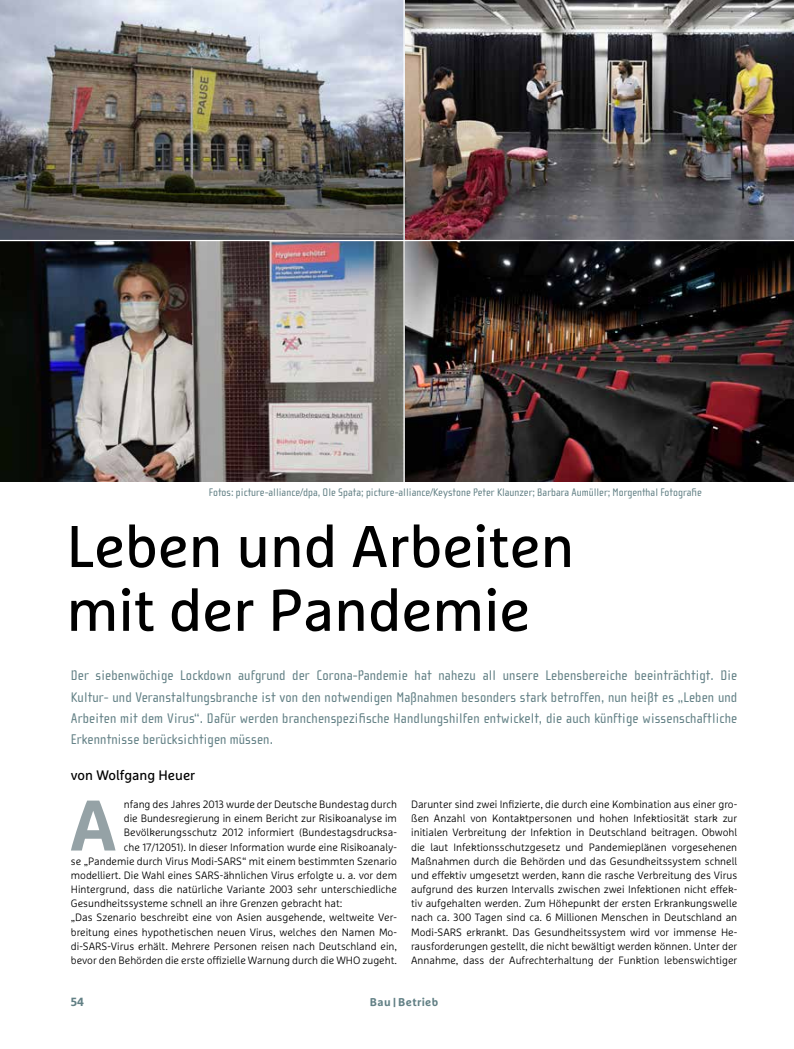
<style>
.page{position:relative;width:794px;height:1049px;background:#fff}
.page>*{position:absolute;margin:0;border:0;box-sizing:border-box;transform-origin:0 0}
.t1{font:700 71.5px "Marselis Pro";color:#95a2a6}
.t2{font:58.75px/63.8px "Marselis Pro";color:#000}
.t3{font:14.38px/21.2px "Cholla Sans OT";letter-spacing:.01em;color:#628085;text-align:justify}
.t4{font:13.75px "Marselis Pro";color:#000}
.t5{font:700 11.88px "Marselis Pro";color:#628085}
.t6{font:11.25px "Cholla Sans OT";color:#628085}
.t7{font:700 11.25px "Marselis Pro";letter-spacing:.035em;color:#628085}
.t8{font:300 10.62px/14.1px "Marselis Pro";color:#000;text-align:justify}
</style>
<div class="page">
<img style="left:405px;top:0;width:389px;height:240px">
<img style="left:405px;top:241px;width:389px;height:241px">
<img style="left:0;top:241px;width:403px;height:241px">
<img style="left:0;top:0;width:403px;height:240px">
<p class="t6" style="left:209px;top:486px;width:494px">Fotos: picture-alliance/dpa, Ole Spata; picture-alliance/Keystone Peter Klaunzer; Barbara Aumüller; Morgenthal Fotografie</p>
<h2 class="t2" style="left:67px;top:514px;width:509px">Leben und Arbeiten mit der Pandemie</h2>
<p class="t3" style="left:71px;top:665px;width:668px">Der siebenwöchige Lockdown aufgrund der Corona-Pandemie hat nahezu all unsere Lebensbereiche beeinträchtigt. Die Kultur- und Veranstaltungsbranche ist von den notwendigen Maßnahmen besonders stark betroffen, nun heißt es „Leben und Arbeiten mit dem Virus“. Dafür werden branchenspezifische Handlungshilfen entwickelt, die auch künftige wissenschaftliche Erkenntnisse berücksichtigen müssen.</p>
<p class="t4" style="left:71px;top:766px;width:126px">von Wolfgang Heuer</p>
<h1 class="t1" style="left:70px;top:781px;width:48px">A</h1>
<p class="t8" style="left:124px;top:797px;width:275px">nfang des Jahres 2013 wurde der Deutsche Bundestag durch</p>
<p class="t8" style="left:124px;top:811px;width:275px">die Bundesregierung in einem Bericht zur Risikoanalyse im</p>
<p class="t8" style="left:124px;top:825px;width:275px">Bevölkerungsschutz 2012 informiert (Bundestagsdrucksa-</p>
<p class="t8" style="left:124px;top:839px;width:275px">che 17/12051). In dieser Information wurde eine Risikoanaly-</p>
<p class="t8" style="left:71px;top:854px;width:327px">se „Pandemie durch Virus Modi-SARS“ mit einem bestimmten Szenario</p>
<p class="t8" style="left:71px;top:868px;width:328px">modelliert. Die Wahl eines SARS-ähnlichen Virus erfolgte u. a. vor dem</p>
<p class="t8" style="left:71px;top:882px;width:327px">Hintergrund, dass die natürliche Variante 2003 sehr unterschiedliche</p>
<p class="t8" style="left:71px;top:896px;width:273px">Gesundheitssysteme schnell an ihre Grenzen gebracht hat:</p>
<p class="t8" style="left:71px;top:910px;width:327px">„Das Szenario beschreibt eine von Asien ausgehende, weltweite Ver-</p>
<p class="t8" style="left:71px;top:924px;width:327px">breitung eines hypothetischen neuen Virus, welches den Namen Mo-</p>
<p class="t8" style="left:71px;top:939px;width:327px">di-SARS-Virus erhält. Mehrere Personen reisen nach Deutschland ein,</p>
<p class="t8" style="left:71px;top:953px;width:327px">bevor den Behörden die erste offizielle Warnung durch die WHO zugeht.</p>
<p class="t8" style="left:411px;top:797px;width:328px">Darunter sind zwei Infizierte, die durch eine Kombination aus einer gro&shy;ßen Anzahl von Kontaktpersonen und hohen Infektiosität stark zur initialen Verbreitung der Infektion in Deutschland beitragen. Obwohl die laut Infektionsschutzgesetz und Pandemieplänen vorgesehenen Maßnahmen durch die Behörden und das Gesundheitssystem schnell und effektiv umgesetzt werden, kann die rasche Verbreitung des Virus aufgrund des kurzen Intervalls zwischen zwei Infektionen nicht effek&shy;tiv aufgehalten werden. Zum Höhepunkt der ersten Erkrankungswelle nach ca. 300 Tagen sind ca. 6 Millionen Menschen in Deutschland an Modi-SARS erkrankt. Das Gesundheitssystem wird vor immense He&shy;rausforderungen gestellt, die nicht bewältigt werden können. Unter der Annahme, dass der Aufrechterhaltung der Funktion lebenswichtiger</p>
<p class="t5" style="left:71px;top:995px;width:15px">54</p>
<p class="t7" style="left:370px;top:995px;width:70px">Bau | Betrieb</p>
</div>
